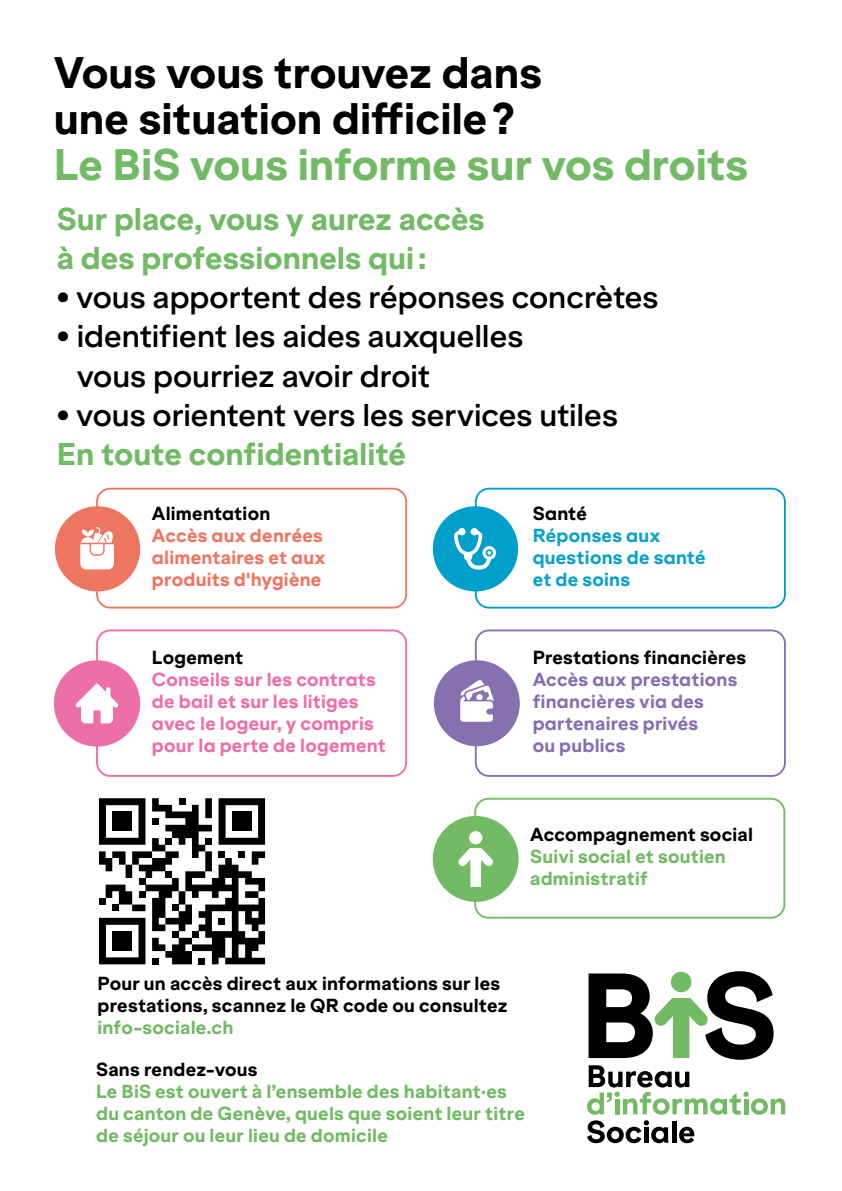
<style>
.page{position:relative;width:842px;height:1191px;background:#fff}
.page>*{position:absolute;margin:0;border:0;box-sizing:border-box;transform-origin:0 0}
.t1{font:800 42px/46px "Klarheit Grotesk";color:#000}
.t2{font:800 42px "Klarheit Grotesk";color:#72ba65}
.t3{font:600 30px/39px "Klarheit Grotesk";letter-spacing:-.005em;color:#000}
.t4{font:800 30px/39px "Klarheit Grotesk";color:#72ba65}
.t5{font:800 18px/22px "Klarheit Grotesk";letter-spacing:.015em;color:#000}
.t6{font:800 18px/22px "Klarheit Grotesk";letter-spacing:.015em;color:#72ba65}
.t7{font:800 18px/22px "Klarheit Grotesk";letter-spacing:.015em;color:#ed6fa7}
.t8{font:800 18px/22px "Klarheit Grotesk";letter-spacing:.015em;color:#8670b0}
.t9{font:800 18px/22px "Klarheit Grotesk";letter-spacing:.01em;color:#ee7661}
.t10{font:800 18px/22px "Klarheit Grotesk";letter-spacing:.015em;color:#0ba1ca}
.s1{font-size:26px}
.s2{font-weight:800;color:#72ba65}
</style>
<div class="page">
<svg style="left:475px;top:629px;width:311px;height:148px"></svg>
<svg style="left:96px;top:629px;width:311px;height:148px"></svg>
<div style="left:55px;top:506px;width:85px;height:85px;background:#ee7661;border-radius:50%"></div>
<svg style="left:80px;top:488px;width:327px;height:120px"></svg>
<div style="left:434px;top:660px;width:86px;height:86px;background:#8770b0;border-radius:50%"></div>
<svg style="left:460px;top:680px;width:33px;height:42px"></svg>
<div style="left:433px;top:506px;width:85px;height:85px;background:#00a0ca;border-radius:50%"></div>
<svg style="left:454px;top:488px;width:332px;height:120px"></svg>
<div style="left:54px;top:660px;width:86px;height:86px;background:#ed6fa7;border-radius:50%"></div>
<svg style="left:75px;top:683px;width:44px;height:40px"></svg>
<svg style="left:99px;top:798px;width:166px;height:166px"></svg>
<div style="left:112px;top:811px;width:20px;height:20px;background:#000"></div>
<div style="left:232px;top:811px;width:20px;height:20px;background:#000"></div>
<div style="left:112px;top:931px;width:20px;height:20px;background:#000"></div>
<div style="left:433px;top:816px;width:86px;height:86px;background:#73ba64;border-radius:50%"></div>
<svg style="left:458px;top:798px;width:327px;height:120px"></svg>
<hr style="left:672px;top:1121px;width:4px;height:21px;background:#000">
<svg style="left:679px;top:1126px;width:15px;height:17px"></svg>
<svg style="left:587px;top:1065px;width:198px;height:49px"></svg>
<svg style="left:587px;top:1120px;width:82px;height:23px"></svg>
<svg style="left:588px;top:971px;width:186px;height:88px"></svg>
<h1 class="t1" style="left:54px;top:46px;width:490px">Vous vous trouvez dans une situation difficile ?</h1>
<h1 class="t2" style="left:54px;top:130px;width:696px">Le BiS vous informe sur vos droits</h1>
<h2 class="t4" style="left:57px;top:197px;width:430px">Sur place, vous y aurez accès à des professionnels qui :</h2>
<h2 class="t3" style="left:57px;top:275px;width:603px"><span class="s1">•</span> vous apportent des réponses concrètes</h2>
<h2 class="t3" style="left:77px;top:314px;width:448px;text-indent:-20px"><span class="s1">•</span> identifient les aides auxquelles vous pourriez avoir droit</h2>
<h2 class="t3" style="left:57px;top:392px;width:563px"><span class="s1">•</span> vous orientent vers les services utiles<br><span class="s2">En toute confidentialité</span></h2>
<p class="t5" style="left:152px;top:501px;width:120px">Alimentation</p>
<p class="t9" style="left:152px;top:523px;width:175px">Accès aux denrées alimentaires et aux produits d'hygiène</p>
<p class="t5" style="left:152px;top:645px;width:93px">Logement</p>
<p class="t7" style="left:152px;top:667px;width:235px">Conseils sur les contrats de bail et sur les litiges avec le logeur, y compris pour la perte de logement</p>
<p class="t5" style="left:533px;top:501px;width:56px">Santé</p>
<p class="t10" style="left:533px;top:523px;width:174px">Réponses aux questions de santé et de soins</p>
<p class="t5" style="left:533px;top:645px;width:215px">Prestations financières</p>
<p class="t8" style="left:533px;top:667px;width:206px">Accès aux prestations financières via des partenaires privés<br>ou publics</p>
<p class="t5" style="left:530px;top:822px;width:224px">Accompagnement social</p>
<p class="t6" style="left:530px;top:844px;width:197px">Suivi social et soutien administratif</p>
<p class="t5" style="left:98px;top:970px;width:411px">Pour un accès direct aux informations sur les prestations, scannez le QR code ou consultez</p>
<p class="t6" style="left:98px;top:1014px;width:137px">info-sociale.ch</p>
<p class="t5" style="left:96px;top:1056px;width:163px">Sans rendez-vous</p>
<p class="t6" style="left:96px;top:1078px;width:430px">Le BiS est ouvert à l’ensemble des habitant·es du canton de Genève, quels que soient leur titre de séjour ou leur lieu de domicile</p>
</div>
